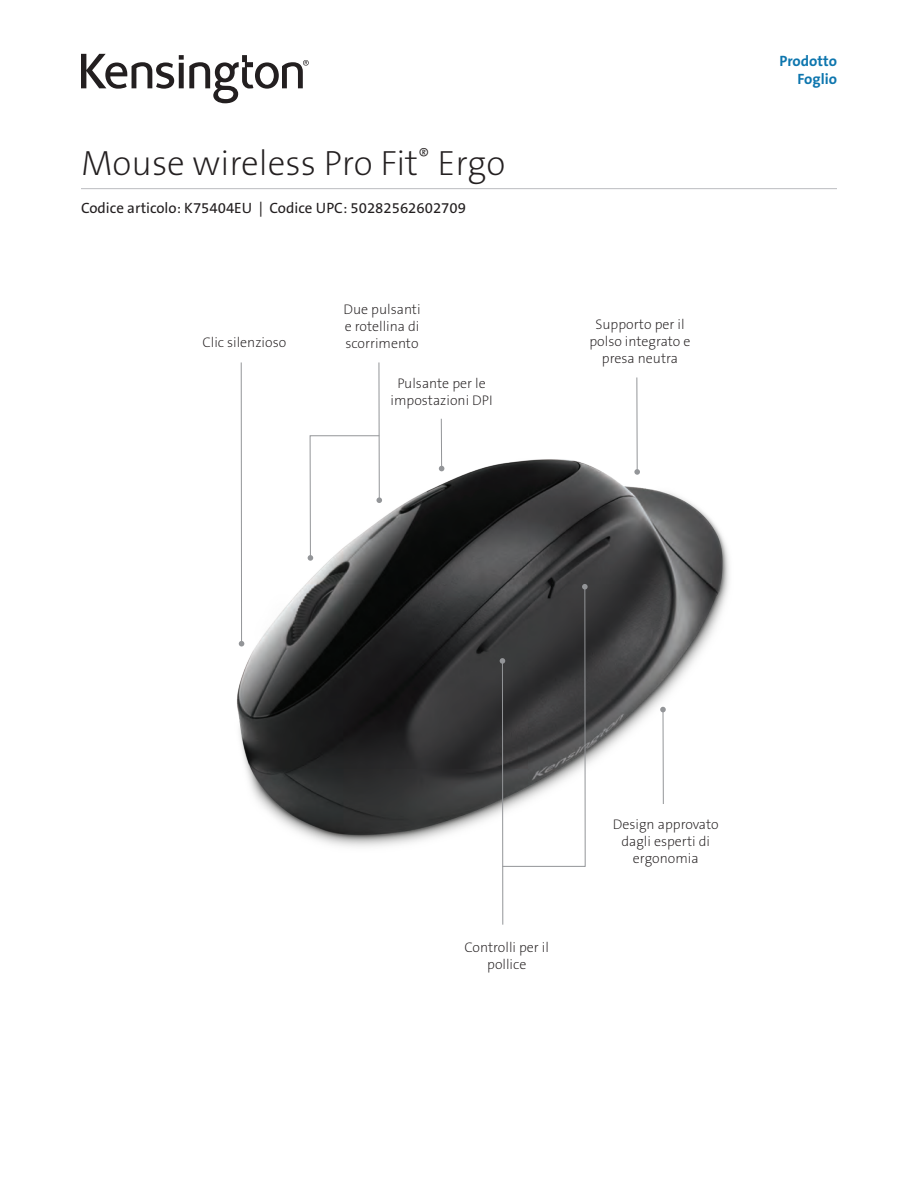
<style>
.page{position:relative;width:918px;height:1188px;background:#fff}
.page>*{position:absolute;margin:0;border:0;box-sizing:border-box;transform-origin:0 0}
.Main_Header{font:35.25px "The Sans KENSINGTON2 XL";color:#231f20}
.Part_No__UPC{font:15px "The Sans KENSINGTON5 Rg";color:#231f20}
.Part_No__UPC-2{font:15px "The Sans KENSINGTON7 Bd";color:#0e76ae}
.Image_Body{font:13.95px/16.8px "The Sans KENSINGTON2 XL";color:#231f20;text-align:center}
</style>
<div class="page">
<img style="left:237px;top:400px;width:492px;height:497px">
<hr style="left:81px;top:188px;width:756px;height:1px;background:#bcbdc0">
<hr style="left:241px;top:362px;width:1px;height:282px;background:#939598">
<svg style="left:239px;top:641px;width:5px;height:6px"></svg>
<hr style="left:379px;top:362px;width:1px;height:138px;background:#939598">
<svg style="left:308px;top:435px;width:74px;height:126px"></svg>
<hr style="left:502px;top:661px;width:1px;height:264px;background:#939598">
<svg style="left:500px;top:584px;width:88px;height:283px"></svg>
<hr style="left:441px;top:419px;width:1px;height:50px;background:#939598">
<svg style="left:439px;top:466px;width:5px;height:5px"></svg>
<hr style="left:637px;top:377px;width:1px;height:95px;background:#939598">
<svg style="left:634px;top:469px;width:6px;height:6px"></svg>
<hr style="left:663px;top:710px;width:1px;height:94px;background:#939598">
<svg style="left:660px;top:707px;width:6px;height:5px"></svg>
<svg style="left:81px;top:54px;width:228px;height:49px"></svg>
<p class="Main_Header" style="left:81px;top:144px;width:426px">Mouse wireless Pro Fit<sup>®</sup> Ergo</p>
<p class="Part_No__UPC" style="left:81px;top:200px;width:387px">Codice articolo: K75404EU | Codice UPC: 50282562602709</p>
<p class="Image_Body" style="left:202px;top:335px;width:85px">Clic silenzioso</p>
<p class="Image_Body" style="left:344px;top:302px;width:79px;text-align:justify">Due pulsanti e rotellina di scorrimento</p>
<p class="Image_Body" style="left:391px;top:375px;width:104px">Pulsante per le impostazioni DPI</p>
<p class="Image_Body" style="left:589px;top:317px;width:103px">Supporto per il polso integrato e presa neutra</p>
<p class="Part_No__UPC-2" style="left:779px;top:53px;width:59px">Prodotto</p>
<p class="Part_No__UPC-2" style="left:798px;top:71px;width:41px">Foglio</p>
<p class="Image_Body" style="left:465px;top:939px;width:86px">Controlli per il pollice</p>
<p class="Image_Body" style="left:613px;top:817px;width:107px">Design approvato dagli esperti di ergonomia</p>
</div>
